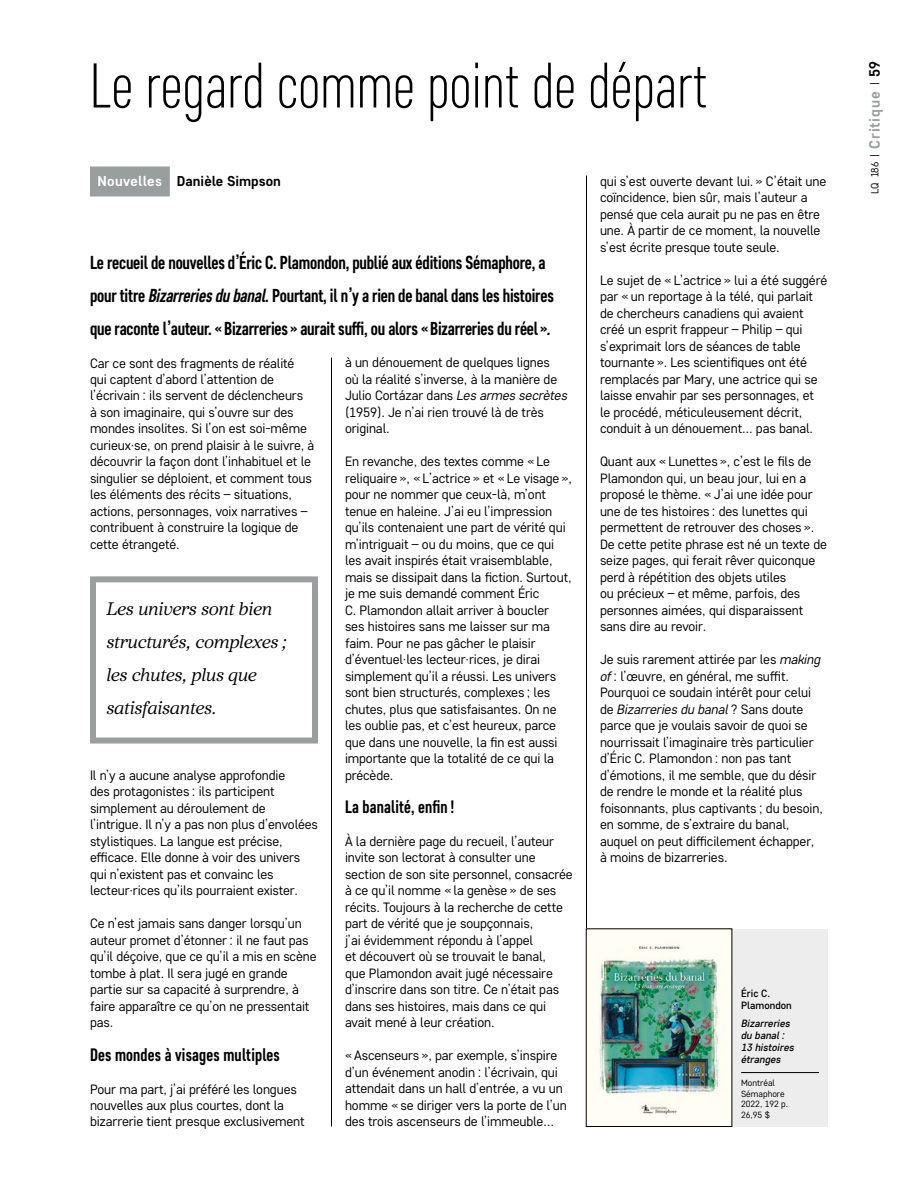
<style>
.page{position:relative;width:918px;height:1188px;background:#fff}
.page>*{position:absolute;margin:0;border:0;box-sizing:border-box;transform-origin:0 0}
.t1{font:300 63px "Core Sans D27 Cn";letter-spacing:.01em;color:#000}
.t2{font:700 18.75px/33px "Core Sans D57 Cn";letter-spacing:-.01em;color:#000}
.t3{font:18px/33px "Core Serif N 35 Regular It";letter-spacing:-.015em;color:#000}
.t4{font:700 18px "Core Sans D57 Cn";letter-spacing:.01em;color:#000}
.t5{font:700 15px "Core Sans D55";letter-spacing:.05em;color:#989f9e}
.t6{font:700 14.25px "Core Sans D55";color:#000}
.t7{font:13.5px/16.5px "Core Sans D35";letter-spacing:-.01em;color:#000}
.t8{font:italic 500 10.5px/12px "Core Sans D45";color:#000}
.t9{font:500 10.5px/12px "Core Sans D45";color:#000}
.t10{font:9px/10.5px "Core Sans D35";color:#000}
.s1{color:#fff}
.s2{font-style:italic}
.s3{font-family:"Core Sans D35";font-weight:400;font-size:10.5px;color:#000}
.s4{color:#000}
</style>
<div class="page">
<div style="left:90px;top:166px;width:80px;height:30px;background:#989f9e"></div>
<div style="left:90px;top:576px;width:228px;height:168px;border:6px solid #989f9e"></div>
<hr style="left:331px;top:358px;width:1px;height:768px;background:#000">
<hr style="left:586px;top:176px;width:1px;height:950px;background:#000">
<div style="left:732px;top:929px;width:96px;height:198px;background:#ededed"></div>
<hr style="left:741px;top:1072px;width:78px;height:1px;background:#000">
<img style="left:588px;top:931px;width:142px;height:194px">
<h1 class="t1" style="left:90px;top:47px;width:619px">Le regard comme point de départ</h1>
<p class="t6" style="left:97px;top:172px;width:185px"><span class="s1">Nouvelles</span> Danièle Simpson</p>
<p class="t2" style="left:90px;top:245px;width:465px">Le recueil de nouvelles d’Éric C. Plamondon, publié aux éditions Sémaphore, a pour titre <span class="s2">Bizarreries du banal.</span> Pourtant, il n’y a rien de banal dans les histoires que raconte l’auteur. « Bizarreries » aurait suffi, ou alors « Bizarreries du réel »<span class="s2">.</span></p>
<p class="t7" style="left:90px;top:354px;width:226px">Car ce sont des fragments de réalité qui captent d’abord l’attention de l’écrivain : ils servent de déclencheurs<br>à son imaginaire, qui s’ouvre sur des mondes insolites. Si l’on est soi-même curieux·se, on prend plaisir à le suivre, à découvrir la façon dont l’inhabituel et le singulier se déploient, et comment tous les éléments des récits – situations, actions, personnages, voix narratives – contribuent à construire la logique de cette étrangeté.</p>
<p class="t7" style="left:345px;top:354px;width:224px">à un dénouement de quelques lignes<br>où la réalité s’inverse, à la manière de<br>Julio Cortázar dans <span class="s2">Les armes secrètes </span>(1959). Je n’ai rien trouvé là de très original.</p>
<p class="t7" style="left:345px;top:453px;width:229px">En revanche, des textes comme « Le reliquaire », « L’actrice » et « Le visage », pour ne nommer que ceux-là, m’ont tenue en haleine. J’ai eu l’impression qu’ils contenaient une part de vérité qui m’intriguait – ou du moins, que ce qui les avait inspirés était vraisemblable, mais se dissipait dans la fiction. Surtout, je me suis demandé comment Éric<br>C. Plamondon allait arriver à boucler<br>ses histoires sans me laisser sur ma faim. Pour ne pas gâcher le plaisir d’éventuel·les lecteur·rices, je dirai simplement qu’il a réussi. Les univers sont bien structurés, complexes ; les chutes, plus que satisfaisantes. On ne les oublie pas, et c’est heureux, parce que dans une nouvelle, la fin est aussi importante que la totalité de ce qui la précède.</p>
<h3 class="t4" style="left:345px;top:796px;width:111px">La banalité, enfin !</h3>
<p class="t7" style="left:345px;top:833px;width:229px">À la dernière page du recueil, l’auteur invite son lectorat à consulter une section de son site personnel, consacrée à ce qu’il nomme « la genèse » de ses récits. Toujours à la recherche de cette part de vérité que je soupçonnais,<br>j’ai évidemment répondu à l’appel<br>et découvert où se trouvait le banal,<br>que Plamondon avait jugé nécessaire d’inscrire dans son titre. Ce n’était pas dans ses histoires, mais dans ce qui avait mené à leur création.</p>
<p class="t7" style="left:345px;top:1047px;width:223px">« Ascenseurs », par exemple, s’inspire d’un événement anodin : l’écrivain, qui attendait dans un hall d’entrée, a vu un homme « se diriger vers la porte de l’un des trois ascenseurs de l’immeuble…</p>
<h3 class="t3" style="left:106px;top:592px;width:182px">Les univers sont bien structurés, complexes ; les chutes, plus que satisfaisantes.</h3>
<p class="t7" style="left:90px;top:767px;width:230px">Il n’y a aucune analyse approfondie<br>des protagonistes : ils participent simplement au déroulement de l’intrigue. Il n’y a pas non plus d’envolées stylistiques. La langue est précise, efficace. Elle donne à voir des univers qui n’existent pas et convainc les lecteur·rices qu’ils pourraient exister.</p>
<p class="t7" style="left:90px;top:915px;width:228px">Ce n’est jamais sans danger lorsqu’un auteur promet d’étonner : il ne faut pas qu’il déçoive, que ce qu’il a mis en scène tombe à plat. Il sera jugé en grande partie sur sa capacité à surprendre, à faire apparaître ce qu’on ne pressentait pas.</p>
<h3 class="t4" style="left:90px;top:1043px;width:191px">Des mondes à visages multiples</h3>
<p class="t7" style="left:90px;top:1080px;width:216px">Pour ma part, j’ai préféré les longues nouvelles aux plus courtes, dont la bizarrerie tient presque exclusivement</p>
<p class="t7" style="left:600px;top:173px;width:228px">qui s’est ouverte devant lui. » C’était une coïncidence, bien sûr, mais l’auteur a pensé que cela aurait pu ne pas en être une. À partir de ce moment, la nouvelle s’est écrite presque toute seule.</p>
<p class="t7" style="left:600px;top:272px;width:229px">Le sujet de « L’actrice » lui a été suggéré par « un reportage à la télé, qui parlait de chercheurs canadiens qui avaient créé un esprit frappeur – Philip – qui s’exprimait lors de séances de table tournante ». Les scientifiques ont été remplacés par Mary, une actrice qui se laisse envahir par ses personnages, et le procédé, méticuleusement décrit, conduit à un dénouement… pas banal.</p>
<p class="t7" style="left:600px;top:453px;width:229px">Quant aux « Lunettes », c’est le fils de Plamondon qui, un beau jour, lui en a proposé le thème. « J’ai une idée pour une de tes histoires : des lunettes qui permettent de retrouver des choses ».<br>De cette petite phrase est né un texte de seize pages, qui ferait rêver quiconque perd à répétition des objets utiles<br>ou précieux – et même, parfois, des personnes aimées, qui disparaissent sans dire au revoir.</p>
<p class="t7" style="left:600px;top:651px;width:224px">Je suis rarement attirée par les <span class="s2">making of</span> : l’œuvre, en général, me suffit.<br>Pourquoi ce soudain intérêt pour celui de <span class="s2">Bizarreries du banal</span> ? Sans doute parce que je voulais savoir de quoi se nourrissait l’imaginaire très particulier d’Éric C. Plamondon : non pas tant d’émotions, il me semble, que du désir de rendre le monde et la réalité plus foisonnants, plus captivants ; du besoin, en somme, de s’extraire du banal, auquel on peut difficilement échapper, à moins de bizarreries.</p>
<p class="t9" style="left:741px;top:987px;width:52px">Éric C.<br>Plamondon</p>
<p class="t8" style="left:741px;top:1017px;width:54px">Bizarreries du banal :<br>13 histoires étranges</p>
<p class="t10" style="left:741px;top:1078px;width:49px">Montréal<br>Sémaphore<br>2022, 192 p.<br>26,95 $</p>
<p class="t5" style="left:865px;top:194px;width:134px;rotate:-90deg"><span class="s3">LQ 186 |</span> Critique <span class="s3">|</span> <span class="s4">59</span></p>
</div>
